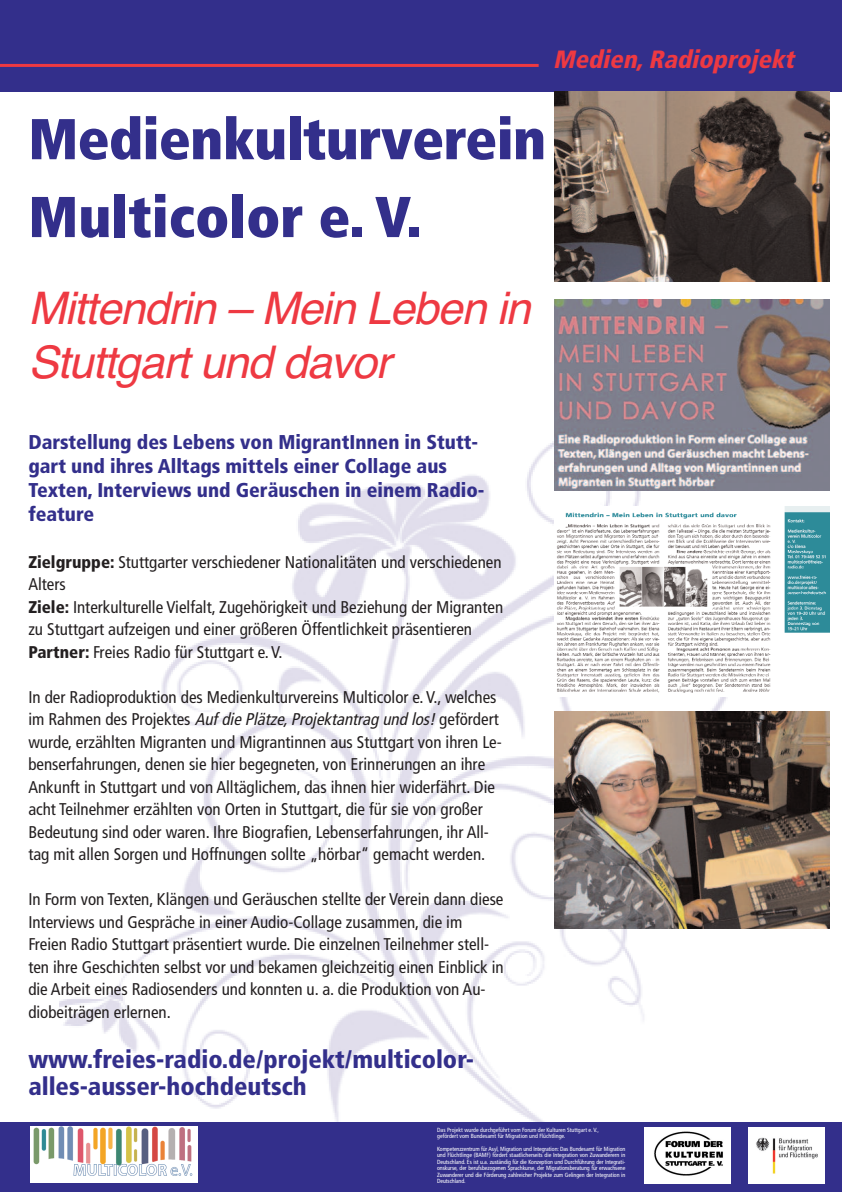
<style>
.page{position:relative;width:842px;height:1192px;background:#fff}
.page>*{position:absolute;margin:0;border:0;box-sizing:border-box;transform-origin:0 0}
.t1{font:900 condensed 57.5px/77.8px "Frutiger";letter-spacing:-.01em;color:#332f8b}
.t2{font:italic 45px/54.5px "Helvetica";color:#ee3942}
.t3{font:900 condensed 25px/27.5px "Frutiger";color:#332f8b}
.t4{font:italic 900 condensed 25px "Frutiger";color:#ee3942}
.t5{font:900 condensed 20px/24px "Frutiger";color:#332f8b}
.t6{font:condensed 17px/22.5px "Frutiger";color:#231f20}
.t7{font:condensed 6px/6.5px "Frutiger";color:#fff}
.s1{font-weight:900}
.s2{font-style:italic}
</style>
<div class="page">
<img style="left:60px;top:441px;width:671px;height:682px">
<div style="left:0;top:0;width:842px;height:92px;background:#332f8b"></div>
<div style="left:0;top:1123px;width:842px;height:69px;background:#332f8b"></div>
<img style="left:554px;top:92px;width:275px;height:189px">
<img style="left:554px;top:300px;width:275px;height:191px">
<img style="left:554px;top:712px;width:275px;height:216px">
<img style="left:555px;top:506px;width:274px;height:190px">
<img style="left:748px;top:1127px;width:77px;height:56px">
<div style="left:645px;top:1127px;width:86px;height:56px;background:#fff"></div>
<img style="left:654px;top:1131px;width:69px;height:45px">
<hr style="left:0;top:64px;width:539px;height:3px;background:#ee3942">
<img style="left:30px;top:1127px;width:167px;height:56px">
<h3 class="t4" style="left:553px;top:50px;width:247px">Medien, Radioprojekt</h3>
<h1 class="t1" style="left:28px;top:105px;width:519px">Medienkulturverein<br>Multicolor e. V.</h1>
<h2 class="t2" style="left:28px;top:281px;width:519px">Mittendrin – Mein Leben in<br>Stuttgart und davor</h2>
<p class="t5" style="left:28px;top:432px;width:458px">Darstellung des Lebens von MigrantInnen in Stutt&shy;gart und ihres Alltags mittels einer Collage aus Texten, Interviews und Geräuschen in einem Radio&shy;feature</p>
<p class="t6" style="left:28px;top:552px;width:476px"><span class="s1">Zielgruppe:</span> Stuttgarter verschiedener Nationalitäten und verschiedenen Alters<br><span class="s1">Ziele:</span> Interkulturelle Vielfalt, Zugehörigkeit und Beziehung der Migranten zu Stuttgart aufzeigen und einer größeren Öffentlichkeit präsentieren <span class="s1">Partner:</span> Freies Radio für Stuttgart e. V.</p>
<p class="t6" style="left:28px;top:687px;width:475px">In der Radioproduktion des Medienkulturvereins Multicolor e. V., welches im Rahmen des Projektes <span class="s2">Auf diePlätze,Projektantragundlos!</span>gefördert wurde, erzählten Migranten und Migrantinnen aus Stuttgart von ihren Le&shy;benserfahrungen, denen sie hier begegneten, von Erinnerungen an ihre Ankunft in Stuttgart und von Alltäglichem, das ihnen hier widerfährt. Die acht Teilnehmer erzählten von Orten in Stuttgart, die für sie von großer Bedeutung sind oder waren. Ihre Biografien, Lebenserfahrungen, ihr All&shy;tag mit allen Sorgen und Hoffnungen sollte „hörbar“ gemacht werden.</p>
<p class="t6" style="left:28px;top:889px;width:477px">In Form von Texten, Klängen und Geräuschen stellte der Verein dann diese Interviews und Gespräche in einer Audio-Collage zusammen, die im Freien Radio Stuttgart präsentiert wurde. Die einzelnen Teilnehmer stell&shy;ten ihre Geschichten selbst vor und bekamen gleichzeitig einen Einblick in die Arbeit eines Radiosenders und konnten u. a. die Produktion von Au&shy;diobeiträgen erlernen.</p>
<h3 class="t3" style="left:28px;top:1047px;width:447px">www.freies-radio.de/projekt/multicolor&shy;alles-ausser-hochdeutsch</h3>
<p class="t7" style="left:437px;top:1127px;width:163px;line-height:6px">Das Projekt wurde durchgeführt vom Forum der Kulturen Stuttgart e. V., gefördert vom Bundesamt für Migration und Flüchtlinge.</p>
<p class="t7" style="left:437px;top:1146px;width:190px;text-align:justify">Kompetenzzentrum für Asyl, Migration und Integration: Das Bundesamt für Migration und Flüchtlinge (BAMF) fördert staatlicherseits die Integration von Zuwanderern in Deutschland. Es ist u.a. zuständig für die Konzeption und Durchführung der Integrati&shy;onskurse, der berufsbezogenen Sprachkurse, der Migrationsberatung für erwachsene Zuwanderer und die Förderung zahlreicher Projekte zum Gelingen der Integration in Deutschland.</p>
</div>
